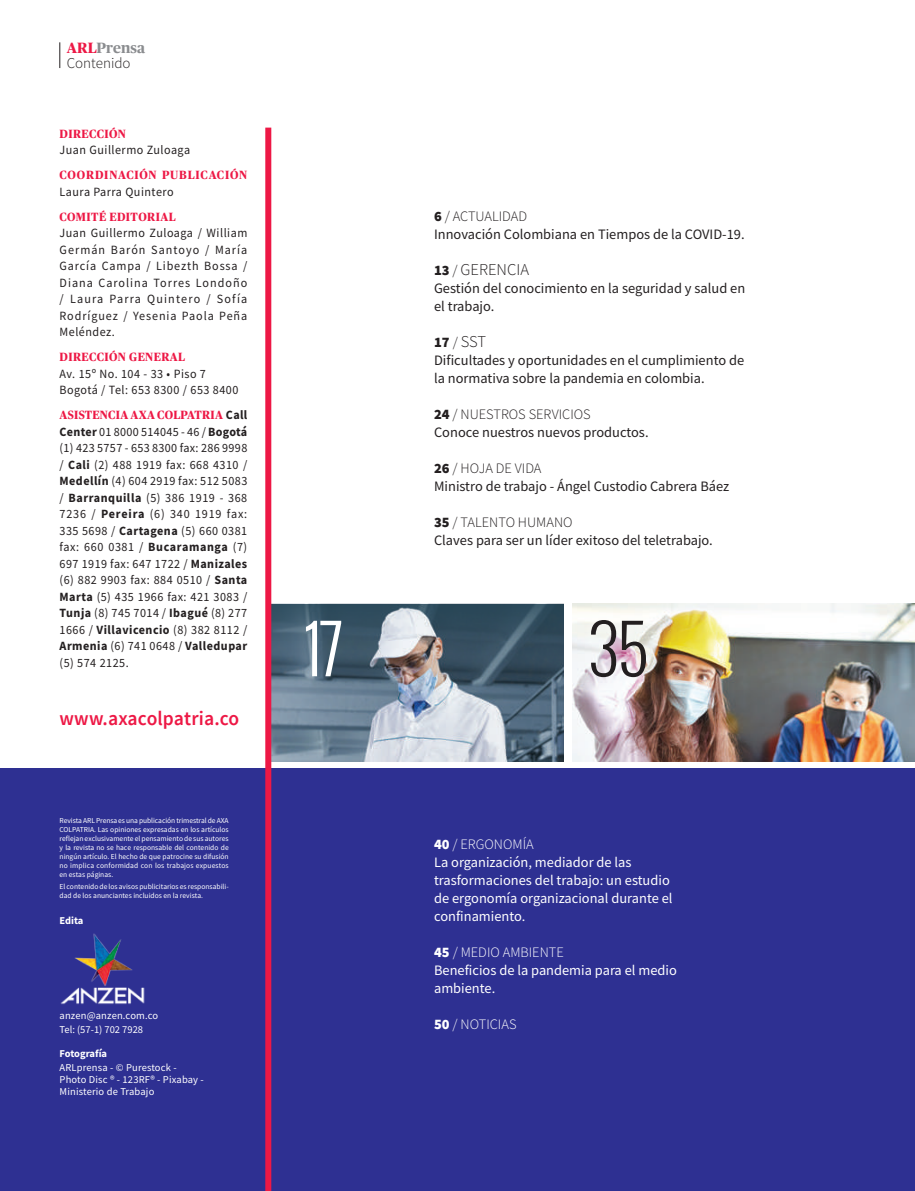
<style>
.page{position:relative;width:915px;height:1191px;background:#fff}
.page>*{position:absolute;margin:0;border:0;box-sizing:border-box;transform-origin:0 0}
.t1{font:300 66px "Oswald";color:#fff}
.t2{font:300 66px "Oswald";color:#231f20}
.t3{font:600 20.25px "Source Sans Pro";letter-spacing:.01em;color:#ed1845;scale:.96 1}
.t4{font:300 16.5px "Source Sans Pro";color:#231f20}
.t5{font:700 15px "Publico Headline";color:#8a8c8f}
.t6{font:300 15px "Source Sans Pro";color:#231f20}
.t7{font:14.4px/18px "Source Sans Pro";color:#231f20}
.t8{font:14.4px/18px "Source Sans Pro";color:#fff}
.t9{font:300 14.4px "Source Sans Pro";color:#fff}
.t10{font:12.6px/16.5px "Source Sans Pro";letter-spacing:.04em;color:#231f20;text-align:justify;scale:.96 1}
.t11{font:700 12px "Publico Headline";letter-spacing:.04em;color:#ed1845;scale:.96 1}
.t12{font:700 12px "Publico Headline";letter-spacing:.065em;color:#ed1845;scale:.96 1}
.t13{font:10.5px/12px "Source Sans Pro";letter-spacing:.015em;color:#fff}
.t14{font:700 10.5px "Source Sans Pro";color:#fff}
.t15{font:7.5px/9px "Source Sans Pro";color:#fff;text-align:justify}
.s1{color:#ed1845}
.s2{font-family:"Source Sans Pro";font-size:12.6px;color:#231f20}
.s3{font-weight:700}
.s4{font-weight:900}
.s5{font-weight:300}
.s6{font-weight:900;font-size:14.4px}
.s7{font-size:14.4px}
</style>
<div class="page">
<img style="left:572px;top:604px;width:342px;height:157px">
<img style="left:271px;top:604px;width:292px;height:157px">
<div style="left:581px;top:610px;width:74px;height:76px;background:#fff;opacity:.75"></div>
<div style="left:0;top:768px;width:914px;height:423px;background:#2e3092"></div>
<div style="left:265px;top:128px;width:6px;height:1063px;background:#ed1845"></div>
<img style="left:60px;top:933px;width:85px;height:72px">
<svg style="left:59px;top:42px;width:1px;height:26px"></svg>
<p class="t5" style="left:67px;top:37px;width:80px"><span class="s1">ARL</span>Prensa</p>
<p class="t6" style="left:67px;top:54px;width:65px">Contenido</p>
<p class="t11" style="left:60px;top:125px;width:71px">DIRECCIÓN</p>
<p class="t10" style="left:60px;top:142px;width:137px">Juan Guillermo Zuloaga</p>
<p class="t12" style="left:60px;top:166px;width:197px">COORDINACIÓN PUBLICACIÓN</p>
<p class="t10" style="left:60px;top:183px;width:120px">Laura Parra Quintero</p>
<p class="t11" style="left:60px;top:208px;width:122px">COMITÉ EDITORIAL</p>
<p class="t10" style="left:60px;top:225px;width:197px">Juan Guillermo Zuloaga / William Germán Barón Santoyo / María García Campa / Libezth Bossa / Diana Carolina Torres Londoño / Laura Parra Quintero / Sofía Rodríguez / Yesenia Paola Peña Meléndez.</p>
<p class="t11" style="left:60px;top:348px;width:132px">DIRECCIÓN GENERAL</p>
<p class="t10" style="left:60px;top:365px;width:188px">Av. 15º No. 104 - 33 • Piso 7<br>Bogotá / Tel: 653 8300 / 653 8400</p>
<p class="t11" style="left:60px;top:406px;width:197px">ASISTENCIA AXA COLPATRIA <span class="s2">Call</span></p>
<p class="t10" style="left:60px;top:423px;width:197px"><span class="s3">Center</span> 01 8000 514045 - 46 / <span class="s3">Bogotá </span>(1) 423 5757 - 653 8300 fax: 286 9998 / <span class="s3">Cali</span> (2) 488 1919 fax: 668 4310 / <span class="s3">Medellín</span> (4) 604 2919 fax: 512 5083 / <span class="s3">Barranquilla</span> (5) 386 1919 - 368<br>7236 / <span class="s3">Pereira</span> (6) 340 1919 fax:<br>335 5698 / <span class="s3">Cartagena</span> (5) 660 0381 fax: 660 0381 / <span class="s3">Bucaramanga</span> (7)<br>697 1919 fax: 647 1722 / <span class="s3">Manizales </span>(6) 882 9903 fax: 884 0510 / <span class="s3">Santa Marta</span> (5) 435 1966 fax: 421 3083 / <span class="s3">Tunja</span> (8) 745 7014 / <span class="s3">Ibagué</span> (8) 277<br>1666 / <span class="s3">Villavicencio</span> (8) 382 8112 / <span class="s3">Armenia</span> (6) 741 0648 / <span class="s3">Valledupar </span>(5) 574 2125.</p>
<h2 class="t3" style="left:60px;top:705px;width:188px">www.axacolpatria.co</h2>
<p class="t15" style="left:60px;top:816px;width:171px">Revista ARL Prensa es una publicación trimestral de AXA COLPATRIA. Las opiniones expresadas en los artículos reflejan exclusivamente el pensamiento de sus autores y la revista no se hace responsable del contenido de ningún artículo. El hecho de que patrocine su difusión no implica conformidad con los trabajos expuestos en estas páginas.</p>
<p class="t15" style="left:60px;top:881px;width:171px">El contenido de los avisos publicitarios es responsabili&shy;dad de los anunciantes incluidos en la revista.</p>
<p class="t14" style="left:60px;top:913px;width:25px">Edita</p>
<p class="t13" style="left:60px;top:1009px;width:100px;line-height:13.4px">anzen@anzen.com.co<br>Tel: (57-1) 702 7928</p>
<p class="t14" style="left:60px;top:1046px;width:49px">Fotografía</p>
<p class="t13" style="left:60px;top:1061px;width:146px">ARLprensa - © Purestock -<br>Photo Disc ® - 123RF® - Pixabay -<br>Ministerio de Trabajo</p>
<p class="t7" style="left:434px;top:207px;width:312px"><span class="s4">6</span> <span class="s5">/ ACTUALIDAD<br></span>Innovación Colombiana en Tiempos de la COVID-19.</p>
<h3 class="t4" style="left:434px;top:260px;width:96px"><span class="s6">13</span> <span class="s7">/</span> GERENCIA</h3>
<p class="t7" style="left:434px;top:279px;width:312px">Gestión del conocimiento en la seguridad y salud en el trabajo.</p>
<h3 class="t4" style="left:434px;top:332px;width:53px"><span class="s6">17</span> <span class="s7">/</span> SST</h3>
<p class="t7" style="left:434px;top:351px;width:311px">Dificultades y oportunidades en el cumplimiento de la normativa sobre la pandemia en colombia.</p>
<p class="t7" style="left:434px;top:405px;width:216px"><span class="s4">24</span> <span class="s5">/ NUESTROS SERVICIOS<br></span>Conoce nuestros nuevos productos.</p>
<p class="t7" style="left:434px;top:459px;width:297px"><span class="s4">26</span> <span class="s5">/ HOJA DE VIDA<br></span>Ministro de trabajo - Ángel Custodio Cabrera Báez</p>
<p class="t7" style="left:434px;top:513px;width:280px"><span class="s4">35</span> <span class="s5">/ TALENTO HUMANO<br></span>Claves para ser un líder exitoso del teletrabajo.</p>
<h1 class="t1" style="left:304px;top:602px;width:39px">17</h1>
<h1 class="t2" style="left:588px;top:602px;width:61px">35</h1>
<p class="t8" style="left:434px;top:835px;width:240px"><span class="s4">40</span> <span class="s5">/ ERGONOMÍA<br></span>La organización, mediador de las trasformaciones del trabajo: un estudio de ergonomía organizacional durante el confinamiento.</p>
<p class="t8" style="left:434px;top:943px;width:244px"><span class="s4">45</span> <span class="s5">/ MEDIO AMBIENTE<br></span>Beneficios de la pandemia para el medio ambiente.</p>
<p class="t9" style="left:434px;top:1015px;width:84px"><span class="s4">50</span> / NOTICIAS</p>
</div>
